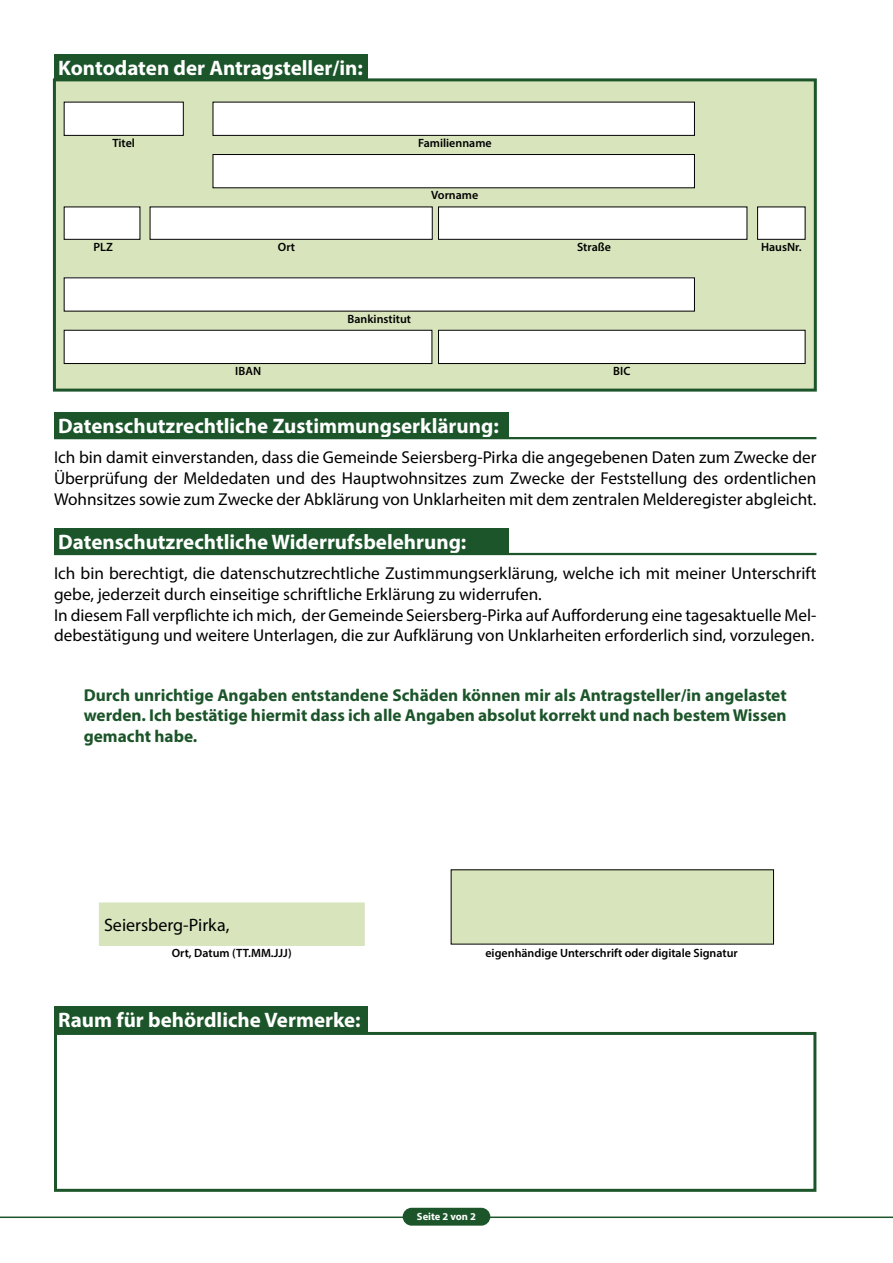
<style>
.page{position:relative;width:893px;height:1263px;background:#fff}
.page>*{position:absolute;margin:0;border:0;box-sizing:border-box;transform-origin:0 0}
.t1{font:700 21px "Myriad Pro";color:#fff}
.t2{font:18px "Myriad Pro";color:#000}
.t3{font:17.25px/20.7px "Myriad Pro";color:#000;text-align:justify}
.t4{font:700 17.25px/20.7px "Myriad Pro";color:#1c552a;text-align:justify}
.t5{font:600 12px "Myriad Pro";color:#000}
.t6{font:700 10.5px "Myriad Pro";color:#fff}
</style>
<div class="page">
<hr style="left:0;top:1216px;width:893px;height:2px;background:#1c552a">
<div style="left:403px;top:1208px;width:87px;height:17px;background:#1c552a;border-radius:9px"></div>
<div style="left:53px;top:78px;width:764px;height:314px;background:#d8e4bc;border:3px solid #1c552a"></div>
<div style="left:54px;top:54px;width:314px;height:26px;background:#1c552a"></div>
<div style="left:213px;top:102px;width:481px;height:33px;background:#fff"></div>
<div style="left:213px;top:102px;width:482px;height:34px;border:1px solid #000"></div>
<div style="left:64px;top:278px;width:630px;height:33px;background:#fff"></div>
<div style="left:438px;top:207px;width:309px;height:32px;background:#fff"></div>
<div style="left:438px;top:207px;width:309px;height:33px;border:1px solid #000"></div>
<div style="left:438px;top:330px;width:367px;height:33px;background:#fff"></div>
<div style="left:438px;top:330px;width:367px;height:34px;border:1px solid #000"></div>
<div style="left:213px;top:155px;width:481px;height:33px;background:#fff"></div>
<div style="left:213px;top:154px;width:482px;height:34px;border:1px solid #000"></div>
<div style="left:758px;top:207px;width:47px;height:32px;background:#fff"></div>
<div style="left:757px;top:207px;width:48px;height:33px;border:1px solid #000"></div>
<div style="left:64px;top:207px;width:76px;height:32px;background:#fff"></div>
<div style="left:64px;top:207px;width:76px;height:33px;border:1px solid #000"></div>
<div style="left:64px;top:330px;width:368px;height:33px;background:#fff"></div>
<div style="left:64px;top:330px;width:368px;height:34px;border:1px solid #000"></div>
<div style="left:150px;top:207px;width:282px;height:32px;background:#fff"></div>
<div style="left:150px;top:207px;width:283px;height:33px;border:1px solid #000"></div>
<div style="left:64px;top:102px;width:119px;height:33px;background:#fff"></div>
<div style="left:64px;top:102px;width:120px;height:34px;border:1px solid #000"></div>
<div style="left:54px;top:413px;width:455px;height:25px;background:#1c552a"></div>
<div style="left:54px;top:528px;width:455px;height:26px;background:#1c552a"></div>
<div style="left:54px;top:1006px;width:314px;height:26px;background:#1c552a"></div>
<hr style="left:54px;top:437px;width:762px;height:2px;background:#1c552a">
<hr style="left:54px;top:553px;width:762px;height:2px;background:#1c552a">
<div style="left:54px;top:1032px;width:762px;height:160px;border:3px solid #1c552a"></div>
<div style="left:99px;top:903px;width:265px;height:42px;background:#d8e4bc"></div>
<div style="left:99px;top:902px;width:266px;height:44px;border:1px solid #d8e4bc"></div>
<div style="left:451px;top:870px;width:322px;height:74px;background:#d8e4bc"></div>
<p class="t1" style="left:58px;top:54px;width:306px">Kontodaten der Antragsteller/in:</p>
<p class="t5" style="left:112px;top:135px;width:24px">Titel</p>
<p class="t5" style="left:418px;top:135px;width:75px">Familienname</p>
<p class="t5" style="left:431px;top:187px;width:49px">Vorname</p>
<p class="t5" style="left:577px;top:239px;width:35px">Straße</p>
<p class="t5" style="left:278px;top:239px;width:19px">Ort</p>
<p class="t5" style="left:94px;top:239px;width:21px">PLZ</p>
<p class="t5" style="left:761px;top:239px;width:42px">HausNr.</p>
<p class="t5" style="left:235px;top:363px;width:27px">IBAN</p>
<p class="t5" style="left:347px;top:311px;width:65px">Bankinstitut</p>
<p class="t1" style="left:58px;top:412px;width:442px">Datenschutzrechtliche Zustimmungserklärung:</p>
<p class="t5" style="left:613px;top:363px;width:19px">BIC</p>
<p class="t3" style="left:54px;top:447px;width:764px">Ich bin damit einverstanden, dass die Gemeinde Seiersberg-Pirka die angegebenen Daten zum Zwecke der Überprüfung der Meldedaten und des Hauptwohnsitzes zum Zwecke der Feststellung des ordentlichen Wohnsitzes sowie zum Zwecke der Abklärung von Unklarheiten mit dem zentralen Melderegister abgleicht.</p>
<p class="t1" style="left:58px;top:528px;width:410px">Datenschutzrechtliche Widerrufsbelehrung:</p>
<p class="t3" style="left:54px;top:563px;width:764px;text-align:left">Ich bin berechtigt, die datenschutzrechtliche Zustimmungserklärung, welche ich mit meiner Unterschrift gebe, jederzeit durch einseitige schriftliche Erklärung zu widerrufen.<br>In diesem Fall verpflichte ich mich, der Gemeinde Seiersberg-Pirka auf Aufforderung eine tagesaktuelle Mel&shy;debestätigung und weitere Unterlagen, die zur Aufklärung von Unklarheiten erforderlich sind, vorzulegen.</p>
<p class="t4" style="left:84px;top:684px;width:704px">Durch unrichtige Angaben entstandene Schäden können mir als Antragsteller/in angelastet werden. Ich bestätige hiermit dass ich alle Angaben absolut korrekt und nach bestem Wissen gemacht habe.</p>
<p class="t2" style="left:104px;top:914px;width:127px">Seiersberg-Pirka,</p>
<p class="t5" style="left:172px;top:945px;width:122px">Ort, Datum (TT.MM.JJJ)</p>
<p class="t5" style="left:485px;top:945px;width:254px">eigenhändige Unterschrift oder digitale Signatur</p>
<p class="t1" style="left:58px;top:1006px;width:304px">Raum für behördliche Vermerke:</p>
<p class="t6" style="left:417px;top:1209px;width:61px">Seite 2 von 2</p>
</div>
